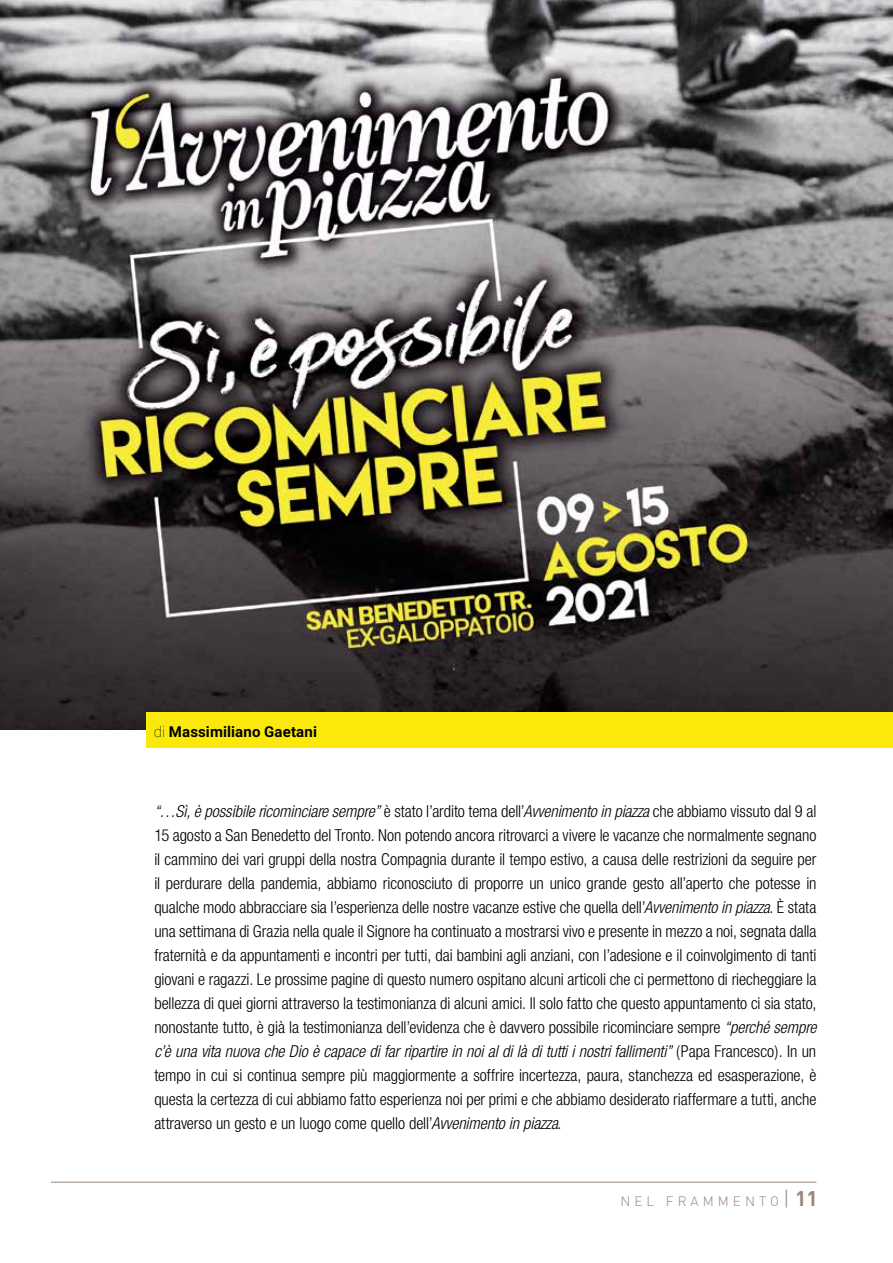
<style>
.page{position:relative;width:893px;height:1263px;background:#fff}
.page>*{position:absolute;margin:0;border:0;box-sizing:border-box;transform-origin:0 0}
.t1{font:300 condensed 16.5px/24px "Helvetica Neue";letter-spacing:-.005em;color:#000;text-align:justify}
.t2{font:700 15px "Roboto";letter-spacing:.01em;color:#000}
.t3{font:300 13.5px "DIN";letter-spacing:.3em;color:#9b8579}
.s1{font-weight:100}
.s2{font-style:italic}
.s3{font-size:21px}
.s4{font-weight:700;font-size:21px}
</style>
<div class="page">
<hr style="left:51px;top:1182px;width:765px;height:1px;background:#9b8579">
<img style="left:0;top:0;width:893px;height:729px">
<div style="left:147px;top:712px;width:746px;height:35px;background:#fbe90b"></div>
<p class="t2" style="left:154px;top:721px;width:164px"><span class="s1">di</span> Massimiliano Gaetani</p>
<p class="t1" style="left:154px;top:799px;width:664px"><span class="s2">“…Sì, è possibile ricominciare sempre”</span> è stato l’ardito tema dell’<span class="s2">Avvenimento in piazza</span> che abbiamo vissuto dal 9 al 15 agosto a San Benedetto del Tronto. Non potendo ancora ritrovarci a vivere le vacanze che normalmente segnano il cammino dei vari gruppi della nostra Compagnia durante il tempo estivo, a causa delle restrizioni da seguire per il perdurare della pandemia, abbiamo riconosciuto di proporre un unico grande gesto all’aperto che potesse in qualche modo abbracciare sia l’esperienza delle nostre vacanze estive che quella dell’<span class="s2">Avvenimento in piazza</span>. È stata una settimana di Grazia nella quale il Signore ha continuato a mostrarsi vivo e presente in mezzo a noi, segnata dalla fraternità e da appuntamenti e incontri per tutti, dai bambini agli anziani, con l’adesione e il coinvolgimento di tanti giovani e ragazzi. Le prossime pagine di questo numero ospitano alcuni articoli che ci permettono di riecheggiare la bellezza di quei giorni attraverso la testimonianza di alcuni amici. Il solo fatto che questo appuntamento ci sia stato, nonostante tutto, è già la testimonianza dell’evidenza che è davvero possibile ricominciare sempre <span class="s2">“perché sempre c’è una vita nuova che Dio è capace di far ripartire in noi al di là di tutti i nostri fallimenti”</span> (Papa Francesco). In un tempo in cui si continua sempre più maggiormente a soffrire incertezza, paura, stanchezza ed esasperazione, è questa la certezza di cui abbiamo fatto esperienza noi per primi e che abbiamo desiderato riaffermare a tutti, anche attraverso un gesto e un luogo come quello dell’<span class="s2">Avvenimento in piazza</span>.</p>
<p class="t3" style="left:620px;top:1193px;width:199px">NEL FRAMMENTO<span class="s3">|</span> <span class="s4">11</span></p>
</div>
